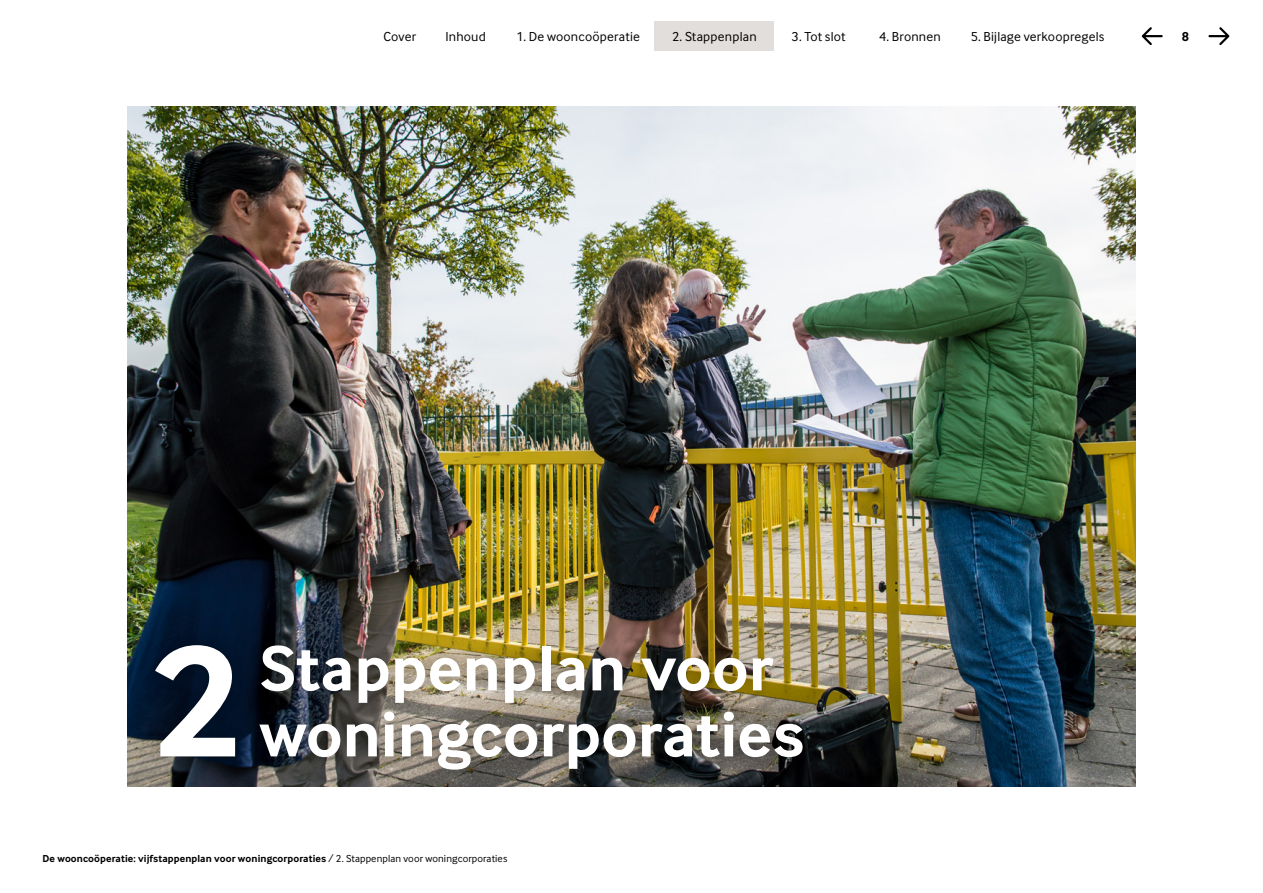
<style>
.page{position:relative;width:1263px;height:893px;background:#fff}
.page>*{position:absolute;margin:0;border:0;box-sizing:border-box;transform-origin:0 0}
.t1{font:700 165px "Inter Face";color:#fff}
.t2{font:700 66px "Inter Face";color:#fff}
.t3{font:13.5px "Inter Face";letter-spacing:.015em;color:#000}
.t4{font:700 13.5px "Inter Face";color:#000}
.t5{font:700 10.5px "Inter Face";letter-spacing:.01em;color:#000}
.s1{font-weight:400}
</style>
<div class="page">
<img style="left:128px;top:106px;width:1007px;height:681px">
<div style="left:247px;top:631px;width:569px;height:153px;background:#000;opacity:.25"></div>
<div style="left:142px;top:631px;width:107px;height:139px;background:#000;opacity:.25"></div>
<div style="left:655px;top:21px;width:119px;height:30px;background:#e1dedb"></div>
<svg style="left:1208px;top:27px;width:21px;height:18px"></svg>
<svg style="left:1142px;top:27px;width:21px;height:18px"></svg>
<p class="t3" style="left:383px;top:29px;width:34px">Cover</p>
<p class="t3" style="left:445px;top:29px;width:42px">Inhoud</p>
<p class="t3" style="left:517px;top:29px;width:125px">1. De wooncoöperatie</p>
<p class="t3" style="left:672px;top:29px;width:86px">2. Stappenplan</p>
<p class="t3" style="left:792px;top:29px;width:55px">3. Tot slot</p>
<p class="t3" style="left:879px;top:29px;width:63px">4. Bronnen</p>
<p class="t3" style="left:971px;top:29px;width:135px">5. Bijlage verkoopregels</p>
<p class="t4" style="left:1182px;top:28px;width:9px">8</p>
<h1 class="t1" style="left:151px;top:606px;width:91px">2</h1>
<h2 class="t2" style="left:259px;top:630px;width:515px">Stappenplan voor</h2>
<h2 class="t2" style="left:259px;top:696px;width:546px">woningcorporaties</h2>
<p class="t5" style="left:43px;top:852px;width:466px">De wooncoöperatie: vijfstappenplan voor woningcorporaties <span class="s1">/ 2. Stappenplan voor woningcorporaties</span></p>
</div>
